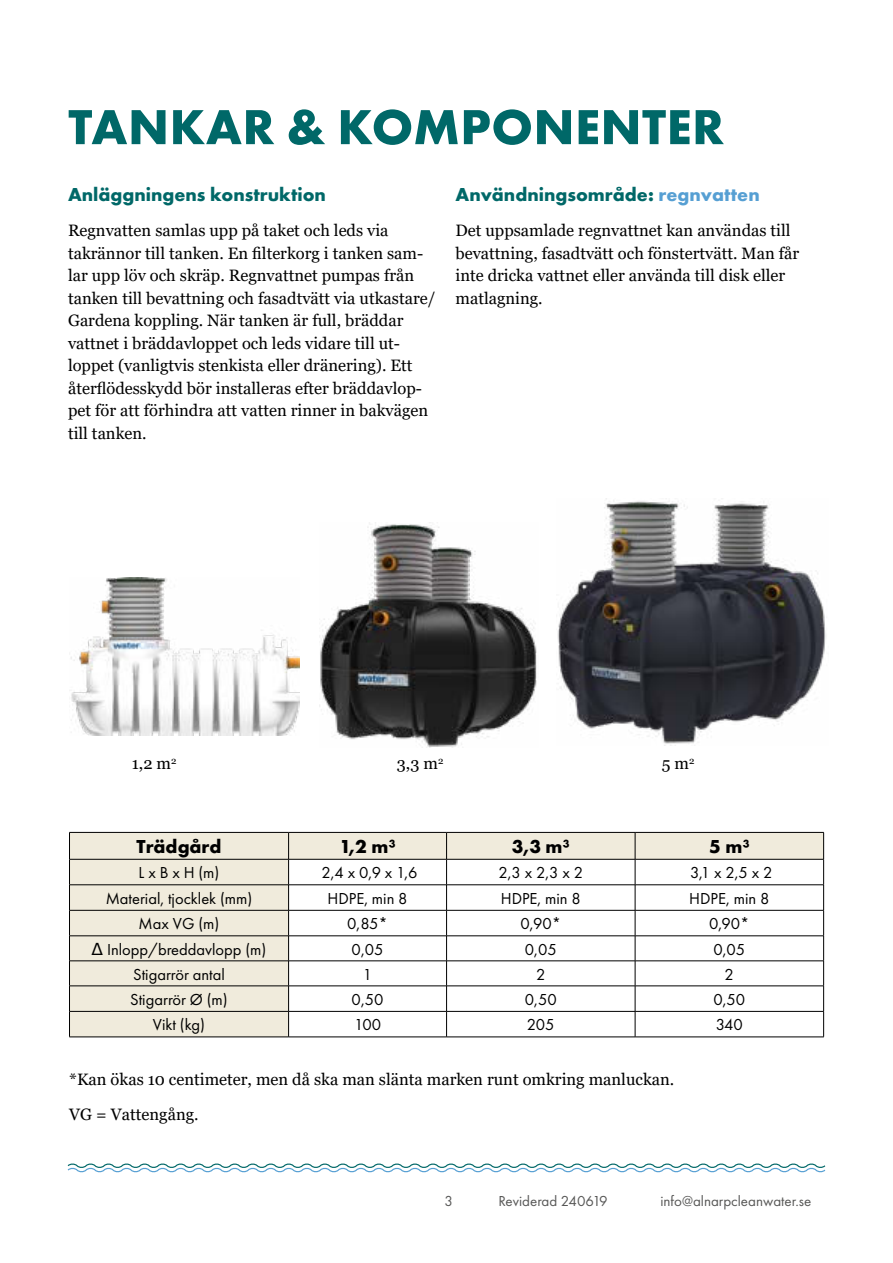
<style>
.page{position:relative;width:893px;height:1263px;background:#fff}
.page>*{position:absolute;margin:0;border:0;box-sizing:border-box;transform-origin:0 0}
.t1{font:700 51px "Futura PT";letter-spacing:.01em;color:#006868}
.t2{font:700 19.5px "Futura PT";color:#006868}
.t3{font:700 19.5px "Futura PT";color:#000}
.t4{font:16.5px/22.5px "Georgia";color:#000}
.t5{font:16.5px "Futura PT";color:#000}
.t6{font:15px "Futura PT";color:#575756}
.s1{color:#569fd3}
.s2{font-family:"Verdana"}
</style>
<div class="page">
<img style="left:71px;top:578px;width:228px;height:157px">
<img style="left:320px;top:523px;width:217px;height:224px">
<img style="left:557px;top:500px;width:269px;height:244px">
<svg style="left:70px;top:833px;width:753px;height:204px"></svg>
<hr style="left:69px;top:832px;width:220px;height:1px;background:#000">
<hr style="left:289px;top:832px;width:158px;height:1px;background:#000">
<hr style="left:447px;top:832px;width:188px;height:1px;background:#000">
<hr style="left:635px;top:832px;width:189px;height:1px;background:#000">
<hr style="left:69px;top:859px;width:220px;height:1px;background:#000">
<hr style="left:289px;top:859px;width:158px;height:1px;background:#000">
<hr style="left:447px;top:859px;width:188px;height:1px;background:#000">
<hr style="left:635px;top:859px;width:189px;height:1px;background:#000">
<hr style="left:69px;top:884px;width:220px;height:1px;background:#000">
<hr style="left:289px;top:884px;width:158px;height:1px;background:#000">
<hr style="left:447px;top:884px;width:188px;height:1px;background:#000">
<hr style="left:635px;top:884px;width:189px;height:1px;background:#000">
<hr style="left:69px;top:910px;width:220px;height:1px;background:#000">
<hr style="left:289px;top:910px;width:158px;height:1px;background:#000">
<hr style="left:447px;top:910px;width:188px;height:1px;background:#000">
<hr style="left:635px;top:910px;width:189px;height:1px;background:#000">
<hr style="left:69px;top:935px;width:220px;height:1px;background:#000">
<hr style="left:289px;top:935px;width:158px;height:1px;background:#000">
<hr style="left:447px;top:935px;width:188px;height:1px;background:#000">
<hr style="left:635px;top:935px;width:189px;height:1px;background:#000">
<hr style="left:69px;top:960px;width:220px;height:1px;background:#000">
<hr style="left:289px;top:960px;width:158px;height:1px;background:#000">
<hr style="left:447px;top:960px;width:188px;height:1px;background:#000">
<hr style="left:635px;top:960px;width:189px;height:1px;background:#000">
<hr style="left:69px;top:985px;width:220px;height:1px;background:#000">
<hr style="left:289px;top:985px;width:158px;height:1px;background:#000">
<hr style="left:447px;top:985px;width:188px;height:1px;background:#000">
<hr style="left:635px;top:985px;width:189px;height:1px;background:#000">
<hr style="left:69px;top:1011px;width:220px;height:1px;background:#000">
<svg style="left:69px;top:832px;width:1px;height:205px"></svg>
<hr style="left:289px;top:1011px;width:158px;height:1px;background:#000">
<svg style="left:288px;top:832px;width:1px;height:205px"></svg>
<hr style="left:447px;top:1011px;width:188px;height:1px;background:#000">
<svg style="left:446px;top:832px;width:1px;height:205px"></svg>
<hr style="left:635px;top:1011px;width:189px;height:1px;background:#000">
<svg style="left:635px;top:832px;width:1px;height:205px"></svg>
<svg style="left:823px;top:832px;width:1px;height:205px"></svg>
<hr style="left:69px;top:1037px;width:220px;height:1px;background:#000">
<hr style="left:289px;top:1037px;width:158px;height:1px;background:#000">
<hr style="left:447px;top:1037px;width:188px;height:1px;background:#000">
<hr style="left:635px;top:1037px;width:189px;height:1px;background:#000">
<svg style="left:67px;top:1163px;width:759px;height:10px"></svg>
<h1 class="t1" style="left:68px;top:97px;width:657px">TANKAR &amp; KOMPONENTER</h1>
<p class="t2" style="left:68px;top:183px;width:259px">Anläggningens konstruktion</p>
<p class="t4" style="left:68px;top:220px;width:369px">Regnvatten samlas upp på taket och leds via takrännor till tanken. En filterkorg i tanken sam&shy;lar upp löv och skräp. Regnvattnet pumpas från tanken till bevattning och fasadtvätt via utkastare/ Gardena koppling. När tanken är full, bräddar vattnet i bräddavloppet och leds vidare till ut&shy;loppet (vanligtvis stenkista eller dränering). Ett återflödesskydd bör installeras efter bräddavlop&shy;pet för att förhindra att vatten rinner in bakvägen till tanken.</p>
<p class="t2" style="left:455px;top:183px;width:306px">Användningsområde: <span class="s1">regnvatten</span></p>
<p class="t4" style="left:455px;top:220px;width:345px">Det uppsamlade regnvattnet kan användas till bevattning, fasadtvätt och fönstertvätt. Man får inte dricka vattnet eller använda till disk eller matlagning.</p>
<p class="t4" style="left:132px;top:754px;width:46px">1,2 m<sup>2</sup></p>
<p class="t4" style="left:397px;top:754px;width:48px">3,3 m<sup>2</sup></p>
<p class="t4" style="left:662px;top:754px;width:34px">5 m<sup>2</sup></p>
<p class="t3" style="left:136px;top:835px;width:87px">Trädgård</p>
<p class="t3" style="left:339px;top:835px;width:58px">1,2 m³</p>
<p class="t3" style="left:512px;top:835px;width:60px">3,3 m³</p>
<p class="t3" style="left:709px;top:835px;width:42px">5 m³</p>
<p class="t5" style="left:139px;top:866px;width:82px">L x B x H (m)</p>
<p class="t5" style="left:321px;top:866px;width:97px">2,4 x 0,9 x 1,6</p>
<p class="t5" style="left:498px;top:866px;width:86px">2,3 x 2,3 x 2</p>
<p class="t5" style="left:690px;top:866px;width:84px">3,1 x 2,5 x 2</p>
<p class="t5" style="left:106px;top:891px;width:148px">Material, tjocklek (mm)</p>
<p class="t5" style="left:327px;top:891px;width:82px">HDPE, min 8</p>
<p class="t5" style="left:501px;top:891px;width:82px">HDPE, min 8</p>
<p class="t5" style="left:689px;top:891px;width:82px">HDPE, min 8</p>
<p class="t5" style="left:139px;top:917px;width:82px">Max VG (m)</p>
<p class="t5" style="left:347px;top:917px;width:42px">0,85*</p>
<p class="t5" style="left:520px;top:917px;width:42px">0,90*</p>
<p class="t5" style="left:709px;top:917px;width:42px">0,90*</p>
<p class="t5" style="left:92px;top:942px;width:176px"><span class="s2">Δ</span> Inlopp/breddavlopp (m)</p>
<p class="t5" style="left:352px;top:942px;width:33px">0,05</p>
<p class="t5" style="left:525px;top:942px;width:33px">0,05</p>
<p class="t5" style="left:713px;top:942px;width:33px">0,05</p>
<p class="t5" style="left:133px;top:967px;width:93px">Stigarrör antal</p>
<p class="t5" style="left:363px;top:967px;width:11px">1</p>
<p class="t5" style="left:536px;top:967px;width:11px">2</p>
<p class="t5" style="left:725px;top:967px;width:11px">2</p>
<p class="t5" style="left:130px;top:992px;width:99px">Stigarrör Ø (m)</p>
<p class="t5" style="left:352px;top:992px;width:33px">0,50</p>
<p class="t5" style="left:525px;top:992px;width:33px">0,50</p>
<p class="t5" style="left:713px;top:992px;width:33px">0,50</p>
<p class="t5" style="left:153px;top:1018px;width:54px">Vikt (kg)</p>
<p class="t5" style="left:354px;top:1018px;width:29px">100</p>
<p class="t5" style="left:527px;top:1018px;width:29px">205</p>
<p class="t5" style="left:716px;top:1018px;width:29px">340</p>
<p class="t4" style="left:69px;top:1063px;width:606px;line-height:35.2px">*Kan ökas 10 centimeter, men då ska man slänta marken runt omkring manluckan.<br>VG = Vattengång.</p>
<p class="t6" style="left:444px;top:1195px;width:10px">3</p>
<p class="t6" style="left:498px;top:1195px;width:111px">Reviderad 240619</p>
<p class="t6" style="left:660px;top:1195px;width:152px">info@alnarpcleanwater.se</p>
</div>
